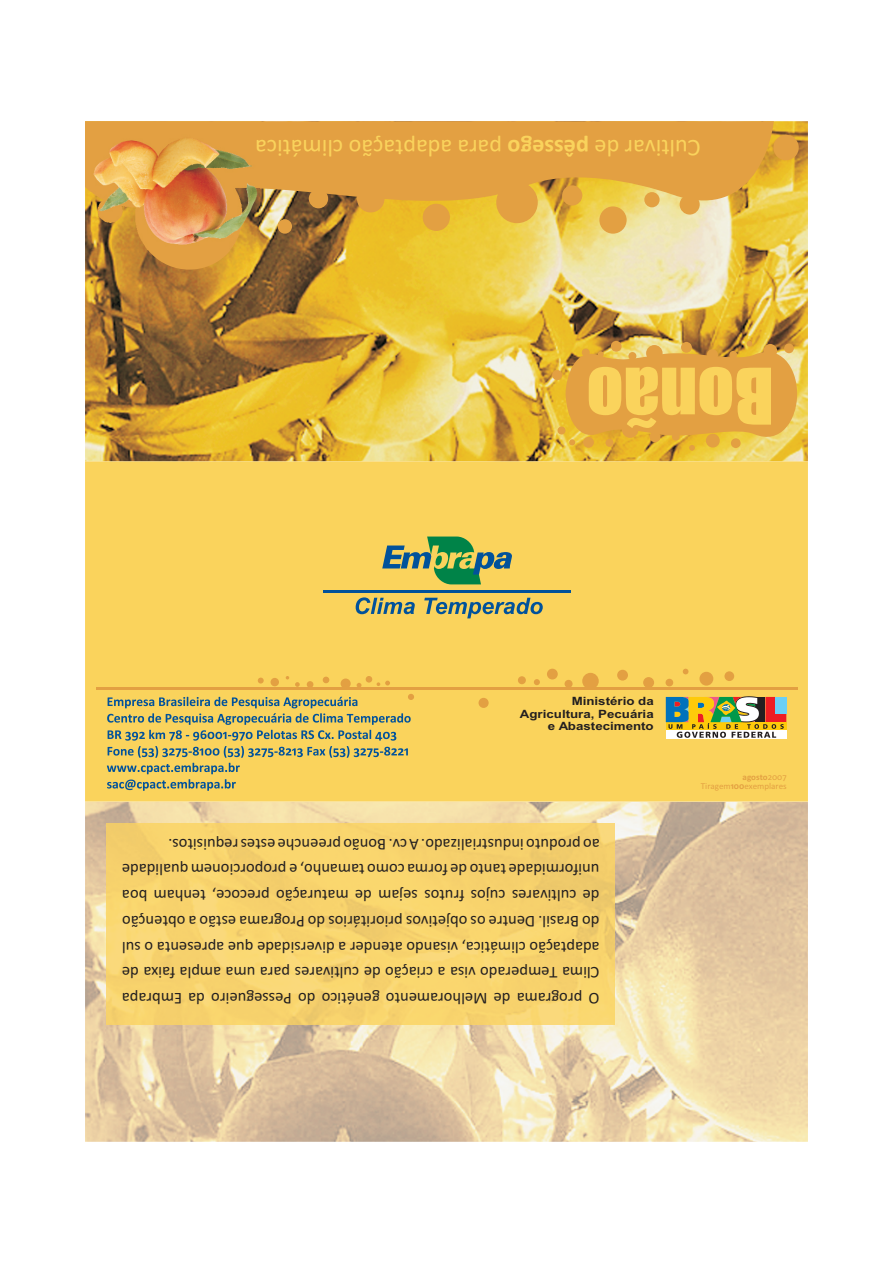
<style>
.page{position:relative;width:893px;height:1263px;background:#fff}
.page>*{position:absolute;margin:0;border:0;box-sizing:border-box;transform-origin:0 0}
.t1{font:72px "Impact";color:#fad35c}
.t2{font:24.3px "Calibri";color:#fad35c}
.t3{font:16.5px/25.8px "Calibri";color:#231f20;text-align:justify}
.t4{font:italic 700 11.4px/12.8px "Arial";color:#231f20;text-align:right;scale:1.17 1}
.t5{font:9px "Calibri";color:#e3a042}
.t6{font:700 9px "Calibri";color:#e3a042}
.s1{font-weight:700}
.s2{font-weight:400}
</style>
<div class="page">
<img style="left:85px;top:801px;width:723px;height:341px">
<img style="left:85px;top:121px;width:723px;height:340px">
<svg style="left:85px;top:121px;width:691px;height:109px;background:#dfa746"></svg>
<div style="left:680px;top:194px;width:20px;height:21px;background:#e3a042;border-radius:50%"></div>
<div style="left:599px;top:206px;width:28px;height:28px;background:#e3a042;border-radius:50%"></div>
<div style="left:496px;top:182px;width:42px;height:41px;background:#e3a042;border-radius:50%"></div>
<div style="left:309px;top:189px;width:19px;height:19px;background:#e3a042;border-radius:50%"></div>
<div style="left:644px;top:192px;width:16px;height:15px;background:#e3a042;border-radius:50%"></div>
<div style="left:562px;top:185px;width:20px;height:21px;background:#e3a042;border-radius:50%"></div>
<div style="left:357px;top:185px;width:27px;height:27px;background:#e3a042;border-radius:50%"></div>
<div style="left:278px;top:219px;width:14px;height:15px;background:#e3a042;border-radius:50%"></div>
<div style="left:773px;top:135px;width:26px;height:25px;background:#e3a042;border-radius:50%"></div>
<div style="left:423px;top:204px;width:27px;height:27px;background:#e3a042;border-radius:50%"></div>
<div style="left:136px;top:163px;width:107px;height:107px;background:#e3a042;border-radius:50%"></div>
<img style="left:92px;top:134px;width:168px;height:116px">
<div style="left:85px;top:461px;width:723px;height:340px;background:#fad35c"></div>
<div style="left:558px;top:426px;width:7px;height:8px;background:#e3a042;border-radius:50%"></div>
<div style="left:552px;top:370px;width:10px;height:10px;background:#e3a042;border-radius:50%"></div>
<svg style="left:566px;top:341px;width:231px;height:110px;background:#e1a642"></svg>
<img style="left:107px;top:823px;width:508px;height:201px">
<div style="left:518px;top:676px;width:8px;height:8px;background:#e3a042;border-radius:50%"></div>
<div style="left:547px;top:669px;width:11px;height:10px;background:#e3a042;border-radius:50%"></div>
<div style="left:582px;top:673px;width:17px;height:16px;background:#e3a042;border-radius:50%"></div>
<div style="left:665px;top:679px;width:8px;height:7px;background:#e3a042;border-radius:50%"></div>
<div style="left:699px;top:672px;width:14px;height:14px;background:#e3a042;border-radius:50%"></div>
<svg style="left:534px;top:679px;width:6px;height:6px"></svg>
<div style="left:565px;top:680px;width:8px;height:8px;background:#e3a042;border-radius:50%"></div>
<div style="left:643px;top:677px;width:11px;height:11px;background:#e3a042;border-radius:50%"></div>
<svg style="left:683px;top:669px;width:5px;height:5px"></svg>
<div style="left:724px;top:671px;width:10px;height:10px;background:#e3a042;border-radius:50%"></div>
<div style="left:479px;top:698px;width:10px;height:10px;background:#e3a042;border-radius:50%"></div>
<div style="left:617px;top:670px;width:11px;height:10px;background:#e3a042;border-radius:50%"></div>
<div style="left:366px;top:676px;width:6px;height:7px;background:#e3a042;border-radius:50%"></div>
<div style="left:341px;top:678px;width:10px;height:11px;background:#e3a042;border-radius:50%"></div>
<svg style="left:295px;top:682px;width:5px;height:5px"></svg>
<div style="left:271px;top:678px;width:8px;height:8px;background:#e3a042;border-radius:50%"></div>
<svg style="left:377px;top:681px;width:13px;height:5px"></svg>
<svg style="left:357px;top:683px;width:4px;height:4px"></svg>
<div style="left:307px;top:681px;width:6px;height:7px;background:#e3a042;border-radius:50%"></div>
<svg style="left:258px;top:678px;width:6px;height:5px"></svg>
<svg style="left:323px;top:677px;width:6px;height:6px"></svg>
<hr style="left:96px;top:687px;width:701px;height:3px;background:#e3a042">
<svg style="left:107px;top:694px;width:307px;height:97px;background:#d1be65"></svg>
<div style="left:666px;top:730px;width:120px;height:9px;background:#fff"></div>
<svg style="left:666px;top:696px;width:120px;height:42px"></svg>
<svg style="left:356px;top:597px;width:187px;height:21px;background:#acaa6f"></svg>
<hr style="left:323px;top:590px;width:247px;height:3px;background:#01529b">
<svg style="left:382px;top:536px;width:131px;height:48px;background:#96aa62"></svg>
<h2 class="t2" style="left:701px;top:158px;width:447px;rotate:-180deg">edrav i t l uC <span class="s1">ogessêp</span> arap oãçatpada mi l c ac i tá</h2>
<h1 class="t1" style="left:774px;top:425px;width:189px;rotate:-180deg">oãnoB</h1>
<p class="t4" style="left:520px;top:696px;width:116px">Ministério da<br>Agricultura, Pecuária e Abastecimento</p>
<p class="t3" style="left:600px;top:1010px;width:479px;rotate:-180deg">O ma r gor p a ed M ma r oh l e ot ne oc i t éneg od or i euges seP ad mE apa r b mi l C a me T oda r ep as i v a oãça i rc ed serav i t l uc arap mu a ma a l p ax i af ed<br>oãça t pada mi l c odnas i v, ac i t á ar edne t a edad i s r ev i d euq a t nese r pa o l us od D. l i sarB er tne odsoi rát i roi rpsov i tej boso margorP a oãt se a oãçnetbo ed serav i t l uc soj uc sotur f ma j es ed m oãçaruta , ecocerp mahne t aob mr o f i nu edad i o t na t ed mr o f a mo c o ma t e, ohna meno i c r opo r p edad i l auq oa otudorp A. odaz i l a i r t sudn i oãnoB. vc ehcneerp . sot i s i uqerset se</p>
<p class="t6" style="left:743px;top:773px;width:45px">agosto<span class="s2">2007</span></p>
<p class="t5" style="left:701px;top:782px;width:87px">Tiragem<span class="s1">100</span>exemplares</p>
</div>
